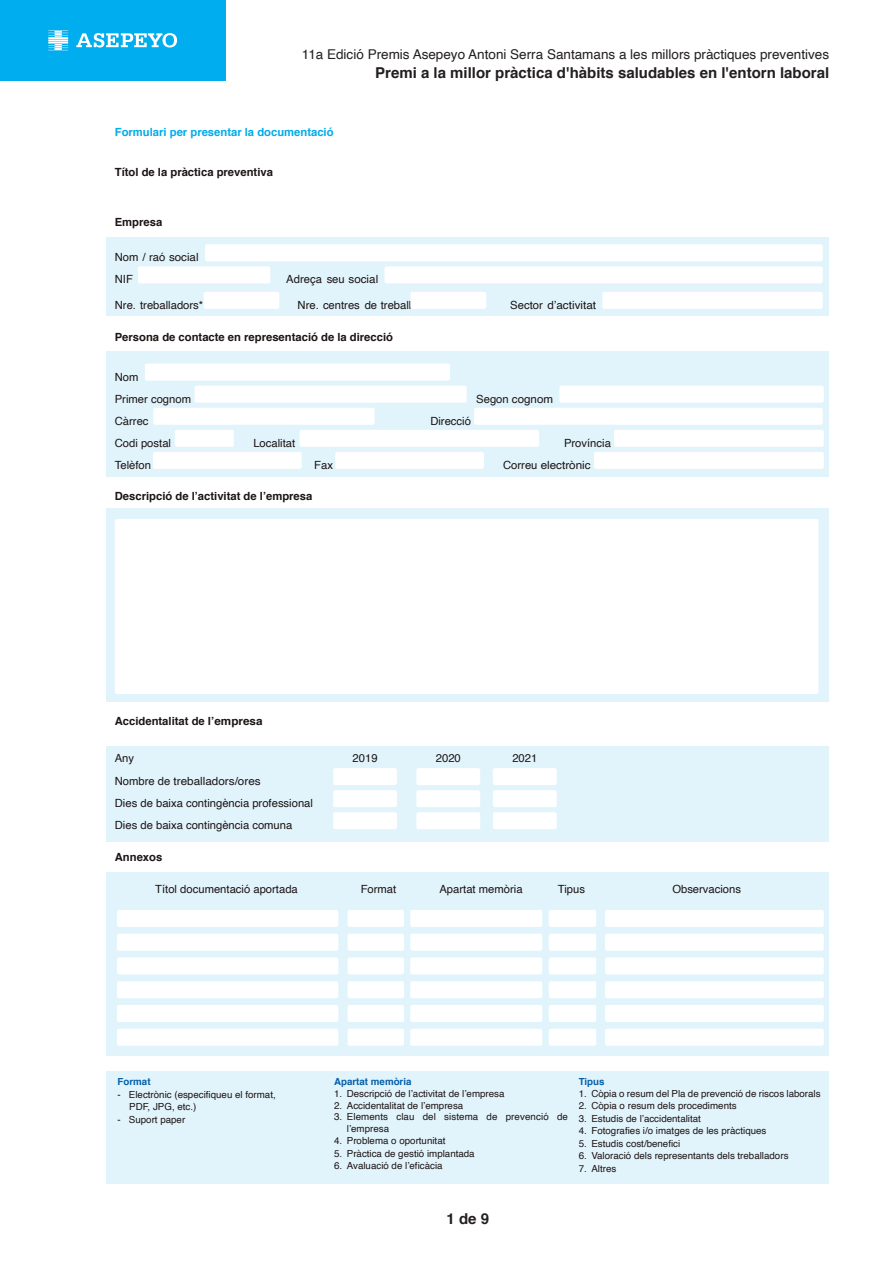
<style>
.page{position:relative;width:893px;height:1263px;background:#fff}
.page>*{position:absolute;margin:0;border:0;box-sizing:border-box;transform-origin:0 0}
.t1{font:700 15px "Helvetica";color:#231f20}
.t2{font:13.5px "Helvetica";color:#231f20}
.t3{font:11.25px "Helvetica";color:#1d1414}
.t4{font:700 11.25px "Helvetica";color:#1d1414}
.t5{font:700 11.25px "Helvetica";color:#00ace9}
.t6{font:9.75px/11.7px "Helvetica";color:#1d1414}
.t7{font:700 9.75px "Helvetica";color:#0660ab}
</style>
<div class="page">
<div style="left:106px;top:872px;width:723px;height:183px;background:#e1f4fc"></div>
<div style="left:106px;top:237px;width:723px;height:79px;background:#e1f4fc"></div>
<div style="left:106px;top:351px;width:723px;height:125px;background:#e1f4fc"></div>
<div style="left:106px;top:509px;width:723px;height:193px;background:#e1f4fc"></div>
<div style="left:106px;top:746px;width:723px;height:95px;background:#e1f4fc"></div>
<div style="left:205px;top:244px;width:618px;height:17px;background:#fff;border-radius:2px"></div>
<div style="left:384px;top:266px;width:439px;height:17px;background:#fff;border-radius:2px"></div>
<div style="left:138px;top:266px;width:132px;height:17px;background:#fff;border-radius:2px"></div>
<div style="left:602px;top:292px;width:221px;height:17px;background:#fff;border-radius:2px"></div>
<div style="left:410px;top:292px;width:76px;height:17px;background:#fff;border-radius:2px"></div>
<div style="left:204px;top:292px;width:75px;height:17px;background:#fff;border-radius:2px"></div>
<div style="left:145px;top:364px;width:305px;height:17px;background:#fff;border-radius:2px"></div>
<div style="left:559px;top:386px;width:265px;height:17px;background:#fff;border-radius:2px"></div>
<div style="left:195px;top:386px;width:272px;height:17px;background:#fff;border-radius:2px"></div>
<div style="left:474px;top:408px;width:349px;height:17px;background:#fff;border-radius:2px"></div>
<div style="left:153px;top:408px;width:222px;height:17px;background:#fff;border-radius:2px"></div>
<div style="left:614px;top:430px;width:210px;height:17px;background:#fff;border-radius:2px"></div>
<div style="left:300px;top:430px;width:239px;height:17px;background:#fff;border-radius:2px"></div>
<div style="left:175px;top:430px;width:59px;height:17px;background:#fff;border-radius:2px"></div>
<div style="left:594px;top:452px;width:230px;height:17px;background:#fff;border-radius:2px"></div>
<div style="left:335px;top:452px;width:149px;height:17px;background:#fff;border-radius:2px"></div>
<div style="left:153px;top:452px;width:149px;height:17px;background:#fff;border-radius:2px"></div>
<div style="left:115px;top:519px;width:703px;height:175px;background:#fff;border-radius:2px"></div>
<div style="left:493px;top:768px;width:64px;height:17px;background:#fff;border-radius:2px"></div>
<div style="left:416px;top:768px;width:64px;height:17px;background:#fff;border-radius:2px"></div>
<div style="left:333px;top:768px;width:64px;height:17px;background:#fff;border-radius:2px"></div>
<div style="left:493px;top:790px;width:64px;height:17px;background:#fff;border-radius:2px"></div>
<div style="left:416px;top:790px;width:64px;height:17px;background:#fff;border-radius:2px"></div>
<div style="left:333px;top:790px;width:64px;height:17px;background:#fff;border-radius:2px"></div>
<div style="left:605px;top:910px;width:219px;height:17px;background:#fff;border-radius:2px"></div>
<div style="left:549px;top:910px;width:47px;height:17px;background:#fff;border-radius:2px"></div>
<div style="left:410px;top:910px;width:132px;height:17px;background:#fff;border-radius:2px"></div>
<div style="left:348px;top:910px;width:56px;height:17px;background:#fff;border-radius:2px"></div>
<div style="left:117px;top:910px;width:221px;height:17px;background:#fff;border-radius:2px"></div>
<div style="left:605px;top:934px;width:219px;height:17px;background:#fff;border-radius:2px"></div>
<div style="left:549px;top:934px;width:47px;height:17px;background:#fff;border-radius:2px"></div>
<div style="left:410px;top:934px;width:132px;height:17px;background:#fff;border-radius:2px"></div>
<div style="left:348px;top:934px;width:56px;height:17px;background:#fff;border-radius:2px"></div>
<div style="left:117px;top:934px;width:221px;height:17px;background:#fff;border-radius:2px"></div>
<div style="left:605px;top:957px;width:219px;height:17px;background:#fff;border-radius:2px"></div>
<div style="left:549px;top:957px;width:47px;height:17px;background:#fff;border-radius:2px"></div>
<div style="left:410px;top:957px;width:132px;height:17px;background:#fff;border-radius:2px"></div>
<div style="left:348px;top:957px;width:56px;height:17px;background:#fff;border-radius:2px"></div>
<div style="left:117px;top:957px;width:221px;height:17px;background:#fff;border-radius:2px"></div>
<div style="left:605px;top:981px;width:219px;height:17px;background:#fff;border-radius:2px"></div>
<div style="left:549px;top:981px;width:47px;height:17px;background:#fff;border-radius:2px"></div>
<div style="left:410px;top:981px;width:132px;height:17px;background:#fff;border-radius:2px"></div>
<div style="left:348px;top:981px;width:56px;height:17px;background:#fff;border-radius:2px"></div>
<div style="left:117px;top:981px;width:221px;height:17px;background:#fff;border-radius:2px"></div>
<div style="left:333px;top:812px;width:64px;height:17px;background:#fff;border-radius:2px"></div>
<div style="left:416px;top:812px;width:64px;height:17px;background:#fff;border-radius:2px"></div>
<div style="left:493px;top:812px;width:64px;height:17px;background:#fff;border-radius:2px"></div>
<div style="left:605px;top:1005px;width:219px;height:17px;background:#fff;border-radius:2px"></div>
<div style="left:549px;top:1005px;width:47px;height:17px;background:#fff;border-radius:2px"></div>
<div style="left:410px;top:1005px;width:132px;height:17px;background:#fff;border-radius:2px"></div>
<div style="left:348px;top:1005px;width:56px;height:17px;background:#fff;border-radius:2px"></div>
<div style="left:117px;top:1005px;width:221px;height:17px;background:#fff;border-radius:2px"></div>
<div style="left:605px;top:1029px;width:219px;height:17px;background:#fff;border-radius:2px"></div>
<div style="left:549px;top:1029px;width:47px;height:17px;background:#fff;border-radius:2px"></div>
<div style="left:410px;top:1029px;width:132px;height:17px;background:#fff;border-radius:2px"></div>
<div style="left:348px;top:1029px;width:56px;height:17px;background:#fff;border-radius:2px"></div>
<div style="left:117px;top:1029px;width:221px;height:17px;background:#fff;border-radius:2px"></div>
<div style="left:0;top:0;width:225px;height:81px;background:#00aeef"></div>
<svg style="left:48px;top:30px;width:20px;height:20px"></svg>
<svg style="left:76px;top:33px;width:101px;height:14px"></svg>
<div style="left:106px;top:1071px;width:723px;height:112px;background:#e1f4fc"></div>
<p class="t2" style="left:302px;top:48px;width:529px">11a Edició Premis Asepeyo Antoni Serra Santamans a les millors pràctiques preventives</p>
<p class="t1" style="left:375px;top:66px;width:455px">Premi a la millor pràctica d'hàbits saludables en l'entorn laboral</p>
<p class="t5" style="left:115px;top:127px;width:220px">Formulari per presentar la documentació</p>
<p class="t4" style="left:115px;top:168px;width:160px">Títol de la pràctica preventiva</p>
<p class="t4" style="left:115px;top:217px;width:49px">Empresa</p>
<p class="t3" style="left:115px;top:253px;width:85px">Nom / raó social</p>
<p class="t3" style="left:115px;top:275px;width:20px">NIF</p>
<p class="t3" style="left:286px;top:275px;width:93px">Adreça seu social</p>
<p class="t3" style="left:115px;top:300px;width:90px">Nre. treballadors*</p>
<p class="t3" style="left:298px;top:300px;width:115px">Nre. centres de treball</p>
<p class="t3" style="left:510px;top:300px;width:87px">Sector d’activitat</p>
<p class="t4" style="left:115px;top:332px;width:280px">Persona de contacte en representació de la direcció</p>
<p class="t3" style="left:115px;top:372px;width:25px">Nom</p>
<p class="t3" style="left:115px;top:394px;width:78px">Primer cognom</p>
<p class="t3" style="left:476px;top:394px;width:78px">Segon cognom</p>
<p class="t3" style="left:115px;top:416px;width:35px">Càrrec</p>
<p class="t3" style="left:430px;top:416px;width:42px">Direcció</p>
<p class="t3" style="left:115px;top:438px;width:58px">Codi postal</p>
<p class="t3" style="left:253px;top:438px;width:43px">Localitat</p>
<p class="t3" style="left:564px;top:438px;width:48px">Província</p>
<p class="t3" style="left:115px;top:460px;width:38px">Telèfon</p>
<p class="t3" style="left:314px;top:460px;width:20px">Fax</p>
<p class="t3" style="left:503px;top:460px;width:89px">Correu electrònic</p>
<p class="t4" style="left:115px;top:492px;width:199px">Descripció de l’activitat de l’empresa</p>
<p class="t4" style="left:115px;top:717px;width:149px">Accidentalitat de l’empresa</p>
<p class="t3" style="left:115px;top:753px;width:21px">Any</p>
<p class="t3" style="left:353px;top:753px;width:27px">2019</p>
<p class="t3" style="left:436px;top:753px;width:27px">2020</p>
<p class="t3" style="left:512px;top:753px;width:27px">2021</p>
<p class="t3" style="left:115px;top:776px;width:147px">Nombre de treballadors/ores</p>
<p class="t3" style="left:115px;top:798px;width:200px">Dies de baixa contingència professional</p>
<p class="t3" style="left:115px;top:820px;width:179px">Dies de baixa contingència comuna</p>
<p class="t4" style="left:115px;top:852px;width:49px">Annexos</p>
<p class="t3" style="left:155px;top:884px;width:144px">Títol documentació aportada</p>
<p class="t3" style="left:361px;top:884px;width:37px">Format</p>
<p class="t3" style="left:439px;top:884px;width:85px">Apartat memòria</p>
<p class="t3" style="left:558px;top:884px;width:29px">Tipus</p>
<p class="t3" style="left:672px;top:884px;width:70px">Observacions</p>
<p class="t7" style="left:118px;top:1078px;width:35px">Format</p>
<p class="t6" style="left:118px;top:1089px;width:160px">- Electrònic (especifiqueu el format,</p>
<p class="t6" style="left:129px;top:1101px;width:69px">PDF, JPG, etc.)</p>
<p class="t6" style="left:118px;top:1114px;width:69px">- Suport paper</p>
<p class="t7" style="left:334px;top:1078px;width:79px">Apartat memòria</p>
<p class="t6" style="left:334px;top:1088px;width:172px">1. Descripció de l’activitat de l’empresa</p>
<p class="t6" style="left:334px;top:1100px;width:131px">2. Accidentalitat de l’empresa</p>
<p class="t6" style="left:347px;top:1112px;width:223px;text-indent:-13px">3. Elements clau del sistema de prevenció de l’empresa</p>
<p class="t6" style="left:334px;top:1136px;width:113px">4. Problema o oportunitat</p>
<p class="t6" style="left:334px;top:1148px;width:142px">5. Pràctica de gestió implantada</p>
<p class="t6" style="left:334px;top:1161px;width:110px">6. Avaluació de l’eficàcia</p>
<p class="t7" style="left:579px;top:1078px;width:27px">Tipus</p>
<p class="t6" style="left:579px;top:1088px;width:243px">1. Còpia o resum del Pla de prevenció de riscos laborals</p>
<p class="t6" style="left:579px;top:1101px;width:159px">2. Còpia o resum dels procediments</p>
<p class="t6" style="left:579px;top:1113px;width:124px">3. Estudis de l’accidentalitat</p>
<p class="t6" style="left:579px;top:1126px;width:189px">4. Fotografies i/o imatges de les pràctiques</p>
<p class="t6" style="left:579px;top:1138px;width:103px">5. Estudis cost/benefici</p>
<p class="t6" style="left:579px;top:1151px;width:211px">6. Valoració dels representants dels treballadors</p>
<p class="t6" style="left:579px;top:1163px;width:39px">7. Altres</p>
<p class="t1" style="left:446px;top:1212px;width:44px">1 de 9</p>
</div>
